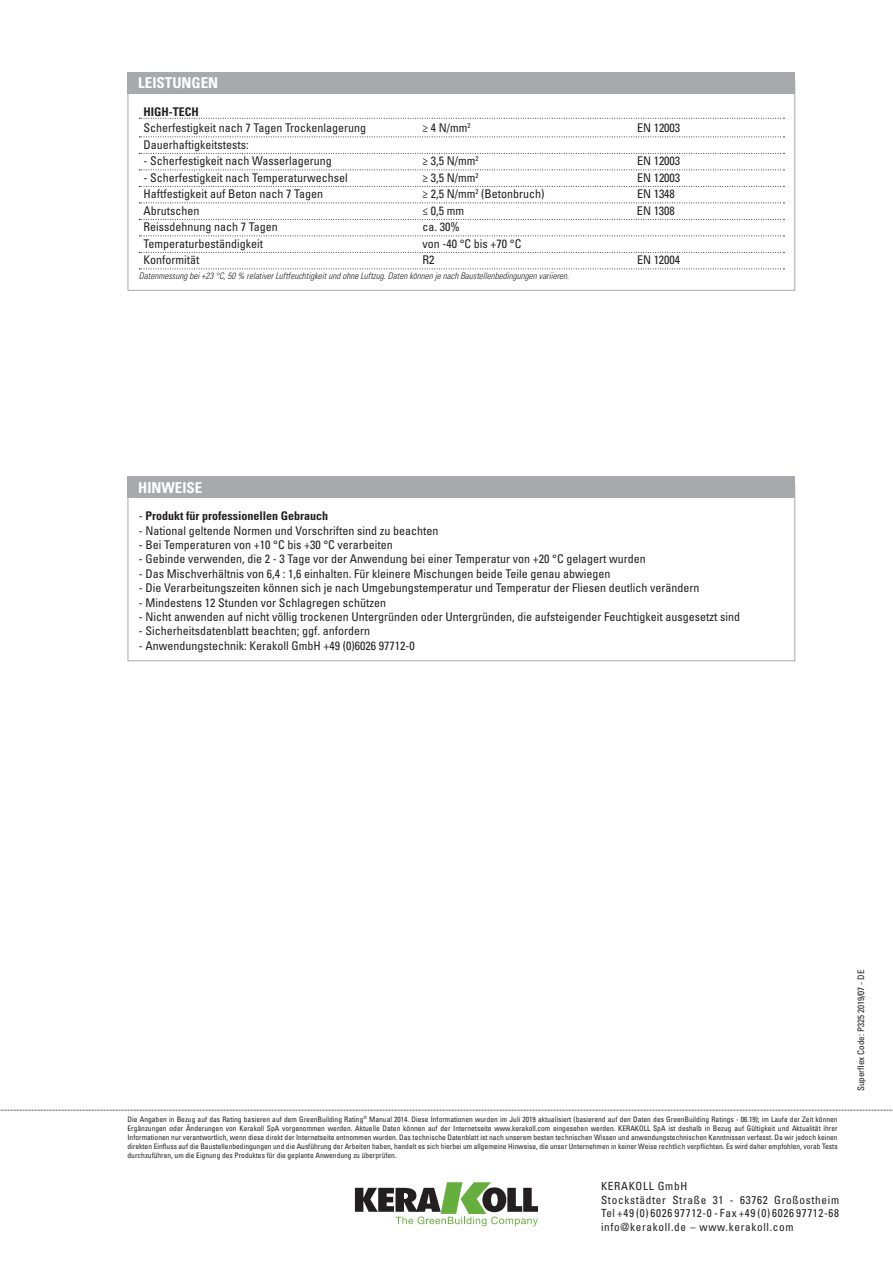
<style>
.page{position:relative;width:893px;height:1263px;background:#fff}
.page>*{position:absolute;margin:0;border:0;box-sizing:border-box;transform-origin:0 0}
._2011_eco_titolo_box{font:700 condensed 15px "Univers LT Std";color:#fff}
.eco_resa{font:condensed 12px "Univers LT Std";color:#231f20}
.eco_tabella_prestazi{font:condensed 12px "Univers LT Std";color:#231f20}
.eco_resa-2{font:700 condensed 12px "Univers LT Std";color:#231f20}
._2011_titoli_prestaz{font:700 condensed 12px "Univers LT Std";color:#231f20}
.t1{font:condensed 11.25px/13.5px "Univers LT Std";letter-spacing:.06em;color:#231f20}
.note_big_-_2011_ok{font:italic 300 condensed 9px "Univers LT Std";color:#231f20}
.notag_eco_codice_sc{font:condensed 9px "Univers LT Std";color:#231f20}
.t2{font:condensed 7.5px/9px "Univers LT Std";color:#231f20;text-align:justify}
.s1{font-weight:400}
</style>
<div class="page">
<svg style="left:0;top:1110px;width:893px;height:1px"></svg>
<svg style="left:355px;top:1182px;width:183px;height:44px"></svg>
<div style="left:128px;top:477px;width:667px;height:21px;background:#a8a9ad"></div>
<svg style="left:139px;top:118px;width:645px;height:1px"></svg>
<svg style="left:139px;top:136px;width:645px;height:1px"></svg>
<svg style="left:139px;top:153px;width:645px;height:1px"></svg>
<svg style="left:139px;top:169px;width:645px;height:1px"></svg>
<svg style="left:139px;top:186px;width:645px;height:1px"></svg>
<svg style="left:139px;top:202px;width:645px;height:1px"></svg>
<svg style="left:139px;top:219px;width:645px;height:1px"></svg>
<svg style="left:139px;top:235px;width:645px;height:1px"></svg>
<svg style="left:139px;top:252px;width:645px;height:1px"></svg>
<svg style="left:139px;top:268px;width:645px;height:1px"></svg>
<div style="left:128px;top:72px;width:667px;height:22px;background:#a8a9ad"></div>
<p class="_2011_eco_titolo_box" style="left:138px;top:74px;width:82px">LEISTUNGEN</p>
<p class="_2011_titoli_prestaz" style="left:143px;top:104px;width:57px">HIGH-TECH</p>
<p class="eco_tabella_prestazi" style="left:143px;top:120px;width:224px">Scherfestigkeit nach 7 Tagen Trockenlagerung</p>
<p class="eco_tabella_prestazi" style="left:422px;top:120px;width:49px">≥ 4 N/mm<sup>2</sup></p>
<p class="eco_tabella_prestazi" style="left:637px;top:120px;width:45px">EN 12003</p>
<p class="eco_tabella_prestazi" style="left:143px;top:137px;width:107px">Dauerhaftigkeitstests:</p>
<p class="eco_tabella_prestazi" style="left:143px;top:153px;width:190px">- Scherfestigkeit nach Wasserlagerung</p>
<p class="eco_tabella_prestazi" style="left:422px;top:153px;width:57px">≥ 3,5 N/mm<sup>2</sup></p>
<p class="eco_tabella_prestazi" style="left:637px;top:153px;width:45px">EN 12003</p>
<p class="eco_tabella_prestazi" style="left:143px;top:170px;width:206px">- Scherfestigkeit nach Temperaturwechsel</p>
<p class="eco_tabella_prestazi" style="left:422px;top:170px;width:57px">≥ 3,5 N/mm<sup>2</sup></p>
<p class="eco_tabella_prestazi" style="left:637px;top:170px;width:45px">EN 12003</p>
<p class="eco_tabella_prestazi" style="left:143px;top:186px;width:181px">Haftfestigkeit auf Beton nach 7 Tagen</p>
<p class="eco_tabella_prestazi" style="left:422px;top:186px;width:123px">≥ 2,5 N/mm<sup>2</sup> (Betonbruch)</p>
<p class="eco_tabella_prestazi" style="left:637px;top:186px;width:39px">EN 1348</p>
<p class="eco_tabella_prestazi" style="left:143px;top:203px;width:57px">Abrutschen</p>
<p class="eco_tabella_prestazi" style="left:422px;top:203px;width:43px">≤ 0,5 mm</p>
<p class="eco_tabella_prestazi" style="left:637px;top:203px;width:39px">EN 1308</p>
<p class="eco_tabella_prestazi" style="left:143px;top:219px;width:136px">Reissdehnung nach 7 Tagen</p>
<p class="eco_tabella_prestazi" style="left:422px;top:219px;width:39px">ca. 30%</p>
<p class="eco_tabella_prestazi" style="left:143px;top:236px;width:121px">Temperaturbeständigkeit</p>
<p class="eco_tabella_prestazi" style="left:422px;top:236px;width:100px">von -40 °C bis +70 °C</p>
<p class="eco_tabella_prestazi" style="left:143px;top:252px;width:58px">Konformität</p>
<p class="eco_tabella_prestazi" style="left:422px;top:252px;width:13px">R2</p>
<p class="eco_tabella_prestazi" style="left:637px;top:252px;width:45px">EN 12004</p>
<p class="note_big_-_2011_ok" style="left:139px;top:271px;width:432px">Datenmessung bei +23 °C, 50 % relativer Luftfeuchtigkeit und ohne Luftzug. Daten können je nach Baustellenbedingungen variieren.</p>
<p class="_2011_eco_titolo_box" style="left:138px;top:478px;width:66px">HINWEISE</p>
<p class="eco_resa-2" style="left:139px;top:508px;width:191px"><span class="s1">-</span> Produkt für professionellen Gebrauch</p>
<p class="eco_resa" style="left:139px;top:523px;width:301px">- National geltende Normen und Vorschriften sind zu beachten</p>
<p class="eco_resa" style="left:139px;top:537px;width:255px">- Bei Temperaturen von +10 °C bis +30 °C verarbeiten</p>
<p class="eco_resa" style="left:139px;top:551px;width:508px">- Gebinde verwenden, die 2 - 3 Tage vor der Anwendung bei einer Temperatur von +20 °C gelagert wurden</p>
<p class="eco_resa" style="left:139px;top:566px;width:473px">- Das Mischverhältnis von 6,4 : 1,6 einhalten. Für kleinere Mischungen beide Teile genau abwiegen</p>
<p class="eco_resa" style="left:139px;top:580px;width:562px">- Die Verarbeitungszeiten können sich je nach Umgebungstemperatur und Temperatur der Fliesen deutlich verändern</p>
<p class="eco_resa" style="left:139px;top:595px;width:249px">- Mindestens 12 Stunden vor Schlagregen schützen</p>
<p class="eco_resa" style="left:139px;top:609px;width:603px">- Nicht anwenden auf nicht völlig trockenen Untergründen oder Untergründen, die aufsteigender Feuchtigkeit ausgesetzt sind</p>
<p class="eco_resa" style="left:139px;top:623px;width:233px">- Sicherheitsdatenblatt beachten; ggf. anfordern</p>
<p class="eco_resa" style="left:139px;top:638px;width:277px">- Anwendungstechnik: Kerakoll GmbH +49 (0)6026 97712-0</p>
<p class="t2" style="left:128px;top:1114px;width:712px">Die Angaben in Bezug auf das Rating basieren auf dem GreenBuilding Rating<sup>®</sup> Manual 2014. Diese Informationen wurden im Juli 2019 aktualisiert (basierend auf den Daten des GreenBuilding Ratings - 06.19); im Laufe der Zeit können Ergänzungen oder Änderungen von Kerakoll SpA vorgenommen werden. Aktuelle Daten können auf der Internetseite www.kerakoll.com eingesehen werden. KERAKOLL SpA ist deshalb in Bezug auf Gültigkeit und Aktualität ihrer Informationen nur verantwortlich, wenn diese direkt der Internetseite entnommen wurden. Das technische Datenblatt ist nach unserem besten technischen Wissen und anwendungstechnischen Kenntnissen verfasst. Da wir jedoch keinen direkten Einfluss auf die Baustellenbedingungen und die Ausführung der Arbeiten haben, handelt es sich hierbei um allgemeine Hinweise, die unser Unternehmen in keiner Weise rechtlich verpflichten. Es wird daher empfohlen, vorab Tests durchzuführen, um die Eignung des Produktes für die geplante Anwendung zu überprüfen.</p>
<h3 class="t1" style="left:601px;top:1179px;width:240px">KERAKOLL GmbH<br>Stockstädter Straße 31 - 63762 Großostheim Tel +49 (0) 6026 97712-0 - Fax +49 (0) 6026 97712-68 info@kerakoll.de – www.kerakoll.com</h3>
<p class="notag_eco_codice_sc" style="left:855px;top:1091px;width:123px;rotate:-90deg">Superflex Code: P325 2019/07 - DE</p>
</div>
